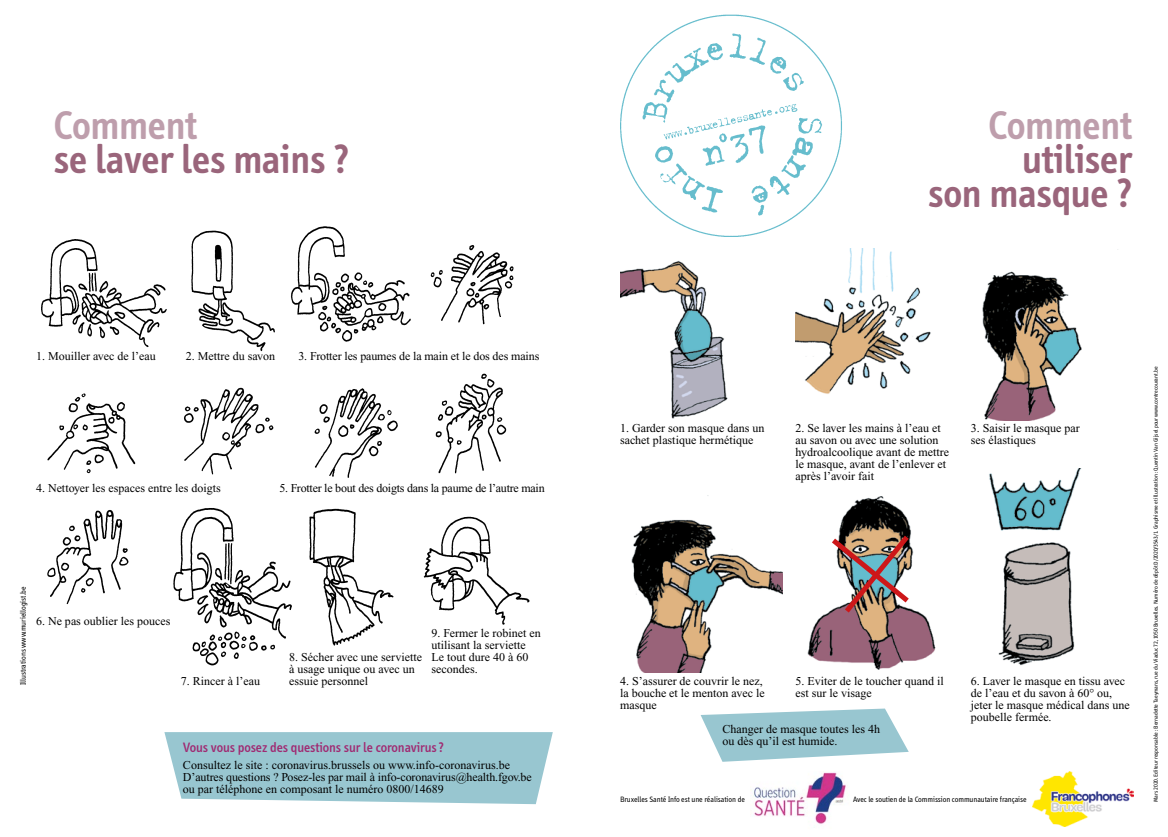
<style>
.page{position:relative;width:1168px;height:837px;background:#fff}
.page>*{position:absolute;margin:0;border:0;box-sizing:border-box;transform-origin:0 0}
.t1{font:600 41px/34px "Info";color:#9a657b;text-align:right}
.t2{font:600 41px "Info";color:#be9eac}
.t3{font:500 14px "Info";color:#a02a72}
.t4{font:12px/12px "Times New Roman";color:#000}
.t5{font:12px "Times New Roman";letter-spacing:-.02em;color:#000}
.t6{font:8px "Info";color:#000}
.t7{font:6px "Info";color:#000}
</style>
<div class="page">
<svg style="left:701px;top:708px;width:208px;height:53px"></svg>
<svg style="left:164px;top:732px;width:389px;height:71px;background:#9fc9d3"></svg>
<img style="left:41px;top:230px;width:234px;height:122px">
<img style="left:47px;top:373px;width:460px;height:105px">
<img style="left:47px;top:508px;width:483px;height:158px">
<img style="left:291px;top:226px;width:223px;height:116px">
<img style="left:1032px;top:771px;width:101px;height:55px">
<img style="left:750px;top:772px;width:96px;height:53px">
<img style="left:620px;top:14px;width:222px;height:222px">
<img style="left:620px;top:260px;width:108px;height:159px">
<img style="left:631px;top:495px;width:151px;height:177px">
<img style="left:807px;top:496px;width:129px;height:173px">
<img style="left:795px;top:249px;width:136px;height:145px">
<img style="left:982px;top:249px;width:136px;height:171px">
<img style="left:989px;top:468px;width:93px;height:197px">
<img style="left:826px;top:530px;width:88px;height:87px">
<h1 class="t2" style="left:54px;top:102px;width:145px">Comment</h1>
<h1 class="t1" style="left:54px;top:142px;width:297px">se laver les mains ?</h1>
<p class="t4" style="left:36px;top:350px;width:121px">1. Mouiller avec de l’eau</p>
<p class="t4" style="left:186px;top:350px;width:91px">2. Mettre du savon</p>
<p class="t4" style="left:298px;top:350px;width:242px">3. Frotter les paumes de la main et le dos des mains</p>
<p class="t4" style="left:36px;top:482px;width:186px">4. Nettoyer les espaces entre les doigts</p>
<p class="t5" style="left:279px;top:481px;width:267px">5. Frotter le bout des doigts dans la paume de l’autre main</p>
<p class="t6" style="left:19px;top:685px;width:100px;rotate:-90deg">Illustrations www.muriellogist.be</p>
<p class="t4" style="left:36px;top:614px;width:136px">6. Ne pas oublier les pouces</p>
<p class="t4" style="left:181px;top:674px;width:81px">7. Rincer à l’eau</p>
<p class="t4" style="left:289px;top:650px;width:134px">8. Sécher avec une serviette à usage unique ou avec un essuie personnel</p>
<p class="t4" style="left:432px;top:626px;width:111px">9. Fermer le robinet en utilisant la serviette<br>Le tout dure 40 à 60 secondes.</p>
<p class="t3" style="left:183px;top:739px;width:262px">Vous vous posez des questions sur le coronavirus?</p>
<p class="t4" style="left:183px;top:758px;width:350px">Consultez le site : coronavirus.brussels ou www.info-coronavirus.be<br>D’autres questions ? Posez-les par mail à info-coronavirus@health.fgov.be ou par téléphone en composant le numéro 0800/14689</p>
<h1 class="t2" style="left:988px;top:102px;width:145px">Comment</h1>
<h1 class="t1" style="left:928px;top:142px;width:205px">utiliser<br>son masque ?</h1>
<p class="t4" style="left:620px;top:422px;width:146px">1. Garder son masque dans un sachet plastique hermétique</p>
<p class="t4" style="left:795px;top:422px;width:155px">2. Se laver les mains à l’eau et au savon ou avec une solution hydroalcoolique avant de mettre le masque, avant de l’enlever et après l’avoir fait</p>
<p class="t4" style="left:971px;top:422px;width:110px">3. Saisir le masque par ses élastiques</p>
<p class="t4" style="left:620px;top:674px;width:146px">4. S’assurer de couvrir le nez, la bouche et le menton avec le masque</p>
<p class="t4" style="left:722px;top:722px;width:159px">Changer de masque toutes les 4h ou dès qu’il est humide.</p>
<p class="t4" style="left:795px;top:674px;width:150px">5. Eviter de le toucher quand il est sur le visage</p>
<p class="t4" style="left:971px;top:674px;width:160px">6. Laver le masque en tissu avec de l’eau et du savon à 60° ou, jeter le masque médical dans une poubelle fermée.</p>
<p class="t6" style="left:620px;top:794px;width:126px">Bruxelles Santé Info est une réalisation de</p>
<p class="t6" style="left:853px;top:794px;width:175px">Avec le soutien de la Commission communautaire française</p>
<p class="t7" style="left:1152px;top:801px;width:436px;rotate:-90deg">Mars 2020. Editeur responsable : Bernadette Taeymans, rue du Viaduc 72, 1050 Bruxelles. Numéro de dépôt D/2020/3543/1. Graphisme et illustration : Quentin Van Gijsel pour www.contrecourant.be</p>
</div>
